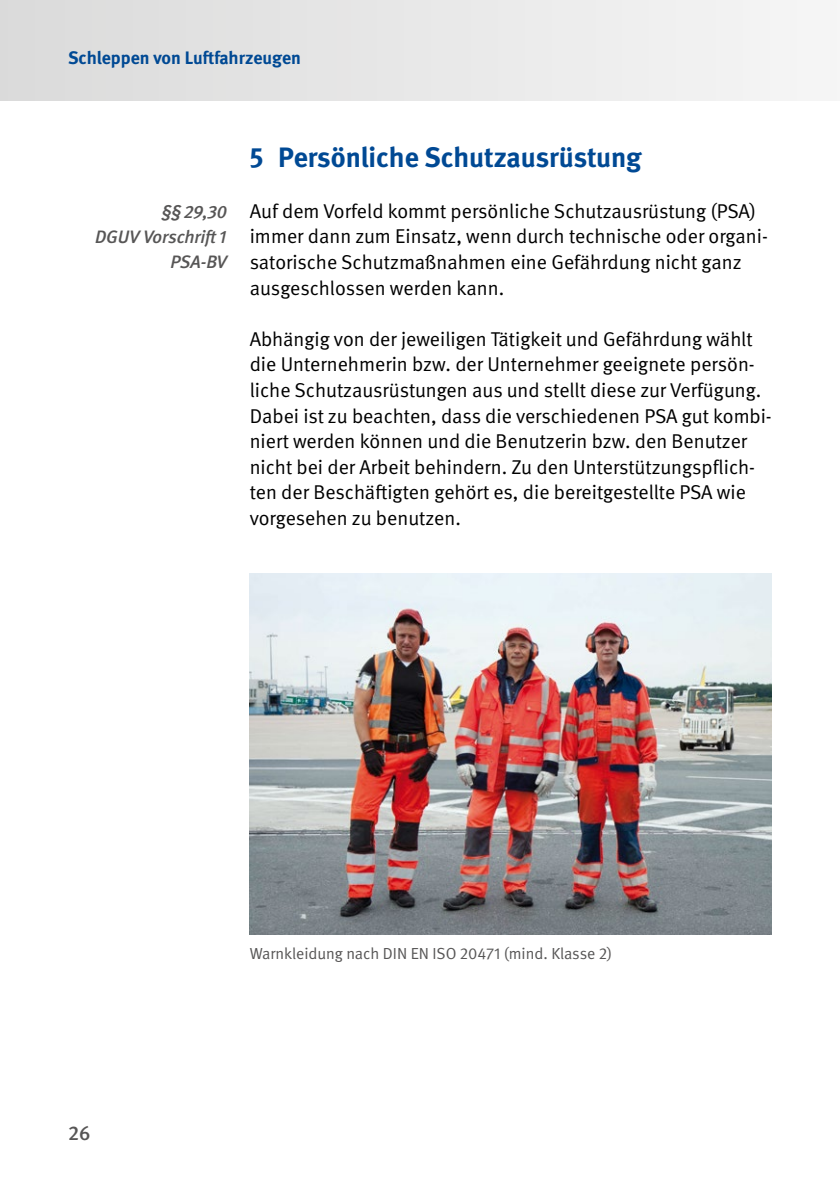
<style>
.page{position:relative;width:840px;height:1191px;background:#fff}
.page>*{position:absolute;margin:0;border:0;box-sizing:border-box;transform-origin:0 0}
.t1{font:700 28px "DGUV Meta";color:#004994}
.t2{font:20px/25.6px "DGUV Meta";color:#000}
.t3{font:500 20px "DGUV Meta";color:#575656}
.t4{font:italic 500 18px/25px "DGUV Meta";letter-spacing:-.01em;color:#575656;text-align:right}
.t5{font:700 18px "DGUV Meta";color:#004994}
.t6{font:16px "DGUV Meta";color:#575656}
</style>
<div class="page">
<div style="left:0;top:0;width:839px;height:101px;background:linear-gradient(to right,#dadada,#f6f6f6)"></div>
<img style="left:249px;top:573px;width:522px;height:361px">
<p class="t5" style="left:68px;top:47px;width:234px">Schleppen von Luftfahrzeugen</p>
<p class="t4" style="left:95px;top:199px;width:133px">§§ 29,30<br>DGUV Vorschrift 1</p>
<p class="t4" style="left:170px;top:249px;width:58px">PSA-BV</p>
<h2 class="t1" style="left:249px;top:140px;width:393px">5 Persönliche Schutzausrüstung</h2>
<p class="t2" style="left:249px;top:198px;width:519px">Auf dem Vorfeld kommt persönliche Schutzausrüstung (PSA) immer dann zum Einsatz, wenn durch technische oder organi&shy;satorische Schutzmaßnahmen eine Gefährdung nicht ganz ausgeschlossen werden kann.</p>
<p class="t2" style="left:249px;top:326px;width:523px">Abhängig von der jeweiligen Tätigkeit und Gefährdung wählt die Unternehmerin bzw. der Unternehmer geeignete persön&shy;liche Schutzausrüstungen aus und stellt diese zur Verfügung.<br>Dabei ist zu beachten, dass die verschiedenen PSA gut kombi&shy;niert werden können und die Benutzerin bzw. den Benutzer nicht bei der Arbeit behindern. Zu den Unterstützungspflich&shy;ten der Beschäftigten gehört es, die bereitgestellte PSA wie vorgesehen zu benutzen.</p>
<p class="t3" style="left:68px;top:1121px;width:24px">26</p>
<p class="t6" style="left:249px;top:944px;width:364px">Warnkleidung nach DIN EN ISO 20471 (mind. Klasse 2)</p>
</div>
